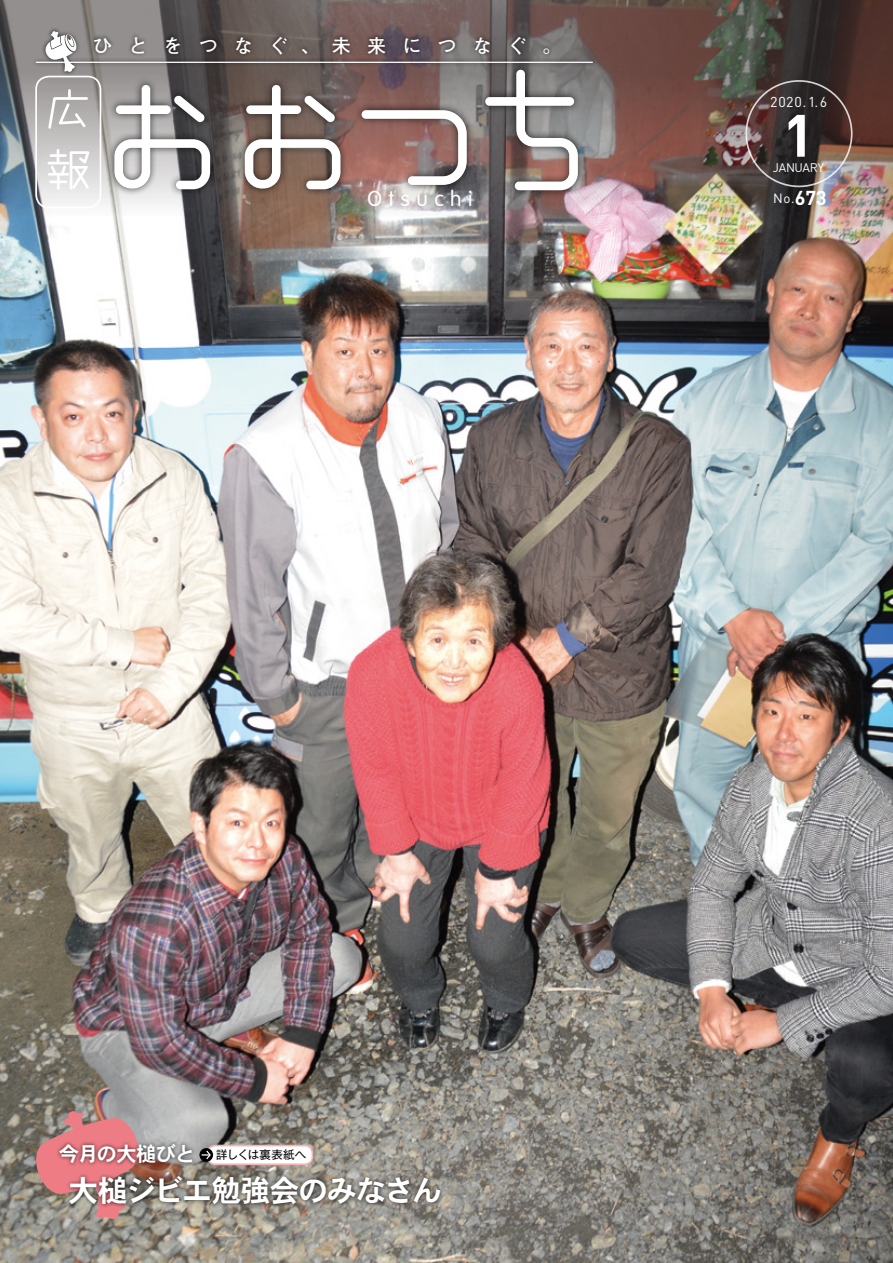
<style>
.page{position:relative;width:893px;height:1263px;background:#fff}
.page>*{position:absolute;margin:0;border:0;box-sizing:border-box;transform-origin:0 0}
.t1{font:700 58.65px "DINOT";color:#fff}
.t2{font:29.7px "DFHS Gothic W7 MP RKSJ H";letter-spacing:-.035em;color:#fff}
.t3{font:300 21.3px "VAG Rounded Std";letter-spacing:.305em;color:#fff}
.t4{font:20.25px "DFHS Gothic W7 MP RKSJ H";letter-spacing:-.035em;color:#fff}
.t5{font:700 19.2px "Futo Go B101 Pro";letter-spacing:.84em;color:#fff}
.t6{font:14.25px "DINOT";color:#fff}
.t7{font:13.2px "DINOT";color:#fff}
.t8{font:12.3px "DINOT";letter-spacing:-.015em;color:#fff}
.t9{font:11.55px "Gothic MB101 Pro";letter-spacing:-.005em;color:#000}
.s1{font-weight:700;font-size:19.95px}
</style>
<div class="page">
<img style="left:0;top:217px;width:893px;height:1046px">
<img style="left:0;top:0;width:893px;height:217px">
<div style="left:35px;top:76px;width:66px;height:132px;border:2px solid #fff;border-radius:13px"></div>
<svg style="left:47px;top:90px;width:42px;height:41px"></svg>
<svg style="left:49px;top:150px;width:43px;height:41px"></svg>
<div style="left:106px;top:62px;width:480px;height:137px;background:#000;opacity:.75"></div>
<svg style="left:362px;top:110px;width:105px;height:75px"></svg>
<svg style="left:114px;top:85px;width:96px;height:104px"></svg>
<svg style="left:245px;top:85px;width:95px;height:104px"></svg>
<svg style="left:485px;top:76px;width:93px;height:114px"></svg>
<div style="left:32px;top:27px;width:565px;height:49px;background:#000;opacity:.75"></div>
<hr style="left:36px;top:62px;width:557px;height:1px;background:#fff">
<svg style="left:45px;top:31px;width:32px;height:41px"></svg>
<div style="left:745px;top:80px;width:108px;height:107px;border:2px solid #fff;border-radius:50%"></div>
<svg style="left:34px;top:1110px;width:107px;height:110px;background:#b48482"></svg>
<div style="left:55px;top:1140px;width:390px;height:68px;background:#000;opacity:.75"></div>
<div style="left:208px;top:1145px;width:104px;height:19px;background:#fff;border-radius:8px"></div>
<div style="left:207px;top:1145px;width:106px;height:20px;border:2px solid #f5b2b2;border-radius:8px"></div>
<svg style="left:199px;top:1148px;width:14px;height:14px"></svg>
<svg style="left:202px;top:1149px;width:10px;height:11px"></svg>
<p class="t5" style="left:93px;top:30px;width:470px">ひとをつなぐ、未来につなぐ。</p>
<p class="t3" style="left:367px;top:187px;width:107px">Otsuchi</p>
<p class="t6" style="left:770px;top:93px;width:59px">2020. 1. 6</p>
<h1 class="t1" style="left:782px;top:97px;width:33px">1</h1>
<p class="t8" style="left:773px;top:160px;width:53px">JANUARY</p>
<p class="t7" style="left:773px;top:189px;width:55px">No.<span class="s1">673</span></p>
<p class="t4" style="left:59px;top:1144px;width:138px">今月の大槌びと</p>
<h2 class="t2" style="left:69px;top:1176px;width:375px">大槌ジビエ勉強会のみなさん</h2>
<p class="t9" style="left:216px;top:1145px;width:92px">詳しくは裏表紙へ</p>
</div>
